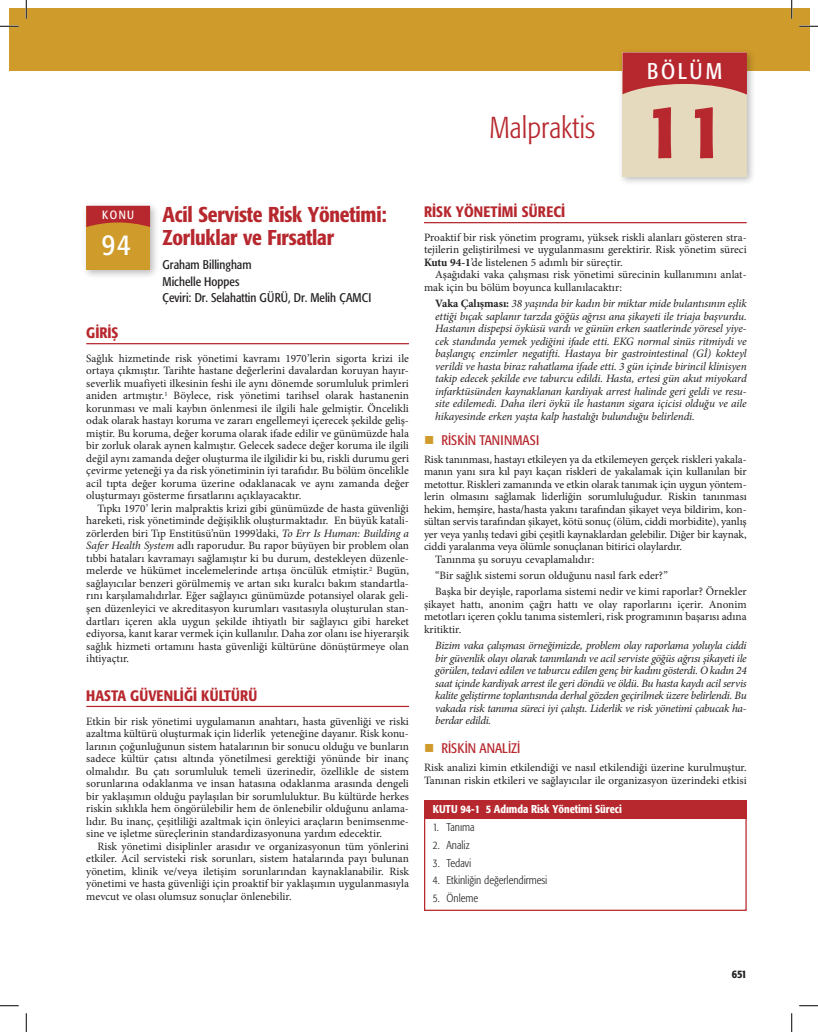
<style>
.page{position:relative;width:818px;height:1032px;background:#fff}
.page>*{position:absolute;margin:0;border:0;box-sizing:border-box;transform-origin:0 0}
.SN{font:500 condensed 77.5px "Formata";color:#b7282e}
.section_title{font:300 condensed 30px "Formata";color:#b7282e}
.chapter_number{font:condensed 30px "Formata";color:#fff}
.SO{font:condensed 22.5px "Formata";letter-spacing:.12em;color:#fff}
.chapter_title{font:500 condensed 21.25px/23.8px "Formata";letter-spacing:-.01em;color:#b7282e}
.heading-01{font:500 condensed 15px "Formata";color:#b7282e}
.t1{font:condensed 13.75px "Formata";color:#b7282e}
.chapter_author{font:condensed 12.5px "Formata";color:#231f20}
.t2{font:condensed 11.88px "Formata";color:#fff}
.text_first{font:11.25px/12.5px "Minion Pro";color:#231f20;text-align:justify}
.text{font:11.25px/12.5px "Minion Pro";color:#231f20;text-align:justify}
.list-unnumbered{font:italic 11.25px/12.5px "Minion Pro";letter-spacing:-.015em;color:#231f20;text-align:justify}
.list-unnumbered_bot{font:italic 11.25px/12.5px "Minion Pro";letter-spacing:-.025em;color:#231f20;text-align:justify}
.t3{font:300 condensed 11.25px "Formata";color:#231f20}
.list-unnumbered-2{font:11.25px "Minion Pro";color:#231f20}
.box_title{font:500 condensed 11.25px "Formata";color:#fff}
.t4{font:500 condensed 11.25px "Formata";color:#231f20}
.s1{font-style:italic}
.s2{font-weight:700}
.s3{font-weight:700;font-style:normal}
</style>
<div class="page">
<hr style="left:86px;top:343px;width:323px;height:1px;background:#b7282e">
<hr style="left:86px;top:705px;width:323px;height:2px;background:#b7282e">
<div style="left:9px;top:9px;width:800px;height:62px;background:#cf9b2a"></div>
<div style="left:424px;top:817px;width:322px;height:93px;border:1px solid #b7282e"></div>
<div style="left:424px;top:799px;width:322px;height:19px;background:#b7282e"></div>
<hr style="left:424px;top:222px;width:322px;height:1px;background:#b7282e">
<div style="left:618px;top:48px;width:138px;height:138px;background:#231f20;opacity:.3"></div>
<div style="left:622px;top:52px;width:125px;height:125px;background:#e6dabe"></div>
<svg style="left:622px;top:52px;width:125px;height:42px"></svg>
<div style="left:82px;top:201px;width:77px;height:78px;background:#231f20;opacity:.3"></div>
<div style="left:86px;top:206px;width:64px;height:63px;background:#cf9b2a"></div>
<svg style="left:86px;top:206px;width:64px;height:21px"></svg>
<svg style="left:0;top:25px;width:19px;height:2px"></svg>
<svg style="left:799px;top:25px;width:19px;height:2px"></svg>
<svg style="left:0;top:1005px;width:19px;height:1px"></svg>
<svg style="left:799px;top:1005px;width:19px;height:1px"></svg>
<svg style="left:25px;top:0;width:2px;height:19px"></svg>
<svg style="left:25px;top:1013px;width:2px;height:18px"></svg>
<svg style="left:790px;top:0;width:2px;height:19px"></svg>
<svg style="left:791px;top:1013px;width:1px;height:18px"></svg>
<p class="section_title" style="left:489px;top:111px;width:114px">Malpraktiṡ</p>
<p class="SO" style="left:647px;top:58px;width:77px">BÖLÜM</p>
<p class="SN" style="left:645px;top:84px;width:80px">11</p>
<p class="t2" style="left:102px;top:208px;width:33px">KONU</p>
<p class="chapter_number" style="left:102px;top:227px;width:31px">94</p>
<p class="chapter_title" style="left:162px;top:202px;width:226px">Acil Serviste Risk Yönetimi:<br>Zorluklar ve Fırsatlar</p>
<p class="chapter_author" style="left:162px;top:257px;width:90px">Graham Billingham</p>
<p class="chapter_author" style="left:162px;top:274px;width:78px">Michelle Hoppes</p>
<p class="chapter_author" style="left:162px;top:290px;width:210px">Çeviri: Dr. Selahattin GÜRÜ, Dr. Melih ÇAMCI</p>
<p class="heading-01" style="left:86px;top:323px;width:34px">GİRİŞ</p>
<p class="text_first" style="left:86px;top:352px;width:324px">Sağlık hizmetinde risk yönetimi kavramı 1970’lerin sigorta krizi ile ortaya çıkmıştır. Tarihte hastane değerlerini davalardan koruyan hayır&shy;severlik muafiyeti ilkesinin feshi ile aynı dönemde sorumluluk primleri aniden artmıştır.<sup>1</sup> Böylece, risk yönetimi tarihsel olarak hastanenin korunması ve mali kaybın önlenmesi ile ilgili hale gelmiştir. Öncelikli odak olarak hastayı koruma ve zararı engellemeyi içerecek şekilde geliş&shy;miştir. Bu koruma, değer koruma olarak ifade edilir ve günümüzde hala bir zorluk olarak aynen kalmıştır. Gelecek sadece değer koruma ile ilgili değil aynı zamanda değer oluşturma ile ilgilidir ki bu, riskli durumu geri çevirme yeteneği ya da risk yönetiminin iyi tarafıdır. Bu bölüm öncelikle acil tıpta değer koruma üzerine odaklanacak ve aynı zamanda değer oluşturmayı gösterme fırsatlarını açıklayacaktır.</p>
<p class="text" style="left:86px;top:502px;width:324px;text-indent:11px">Tıpkı 1970’ lerin malpraktis krizi gibi günümüzde de hasta güvenliği hareketi, risk yönetiminde değişiklik oluşturmaktadır. En büyük katali&shy;zörlerden biri Tıp Enstitüsü’nün 1999’daki, <span class="s1">To Err Is Human: Building a Safer Health System</span> adlı raporudur. Bu rapor büyüyen bir problem olan tıbbi hataları kavramayı sağlamıştır ki bu durum, destekleyen düzenle&shy;melerde ve hükümet incelemelerinde artışa öncülük etmiştir.<sup>2</sup> Bugün, sağlayıcılar benzeri görülmemiş ve artan sıkı kuralcı bakım standartla&shy;rını karşılamalıdırlar. Eğer sağlayıcı günümüzde potansiyel olarak geli&shy;şen düzenleyici ve akreditasyon kurumları vasıtasıyla oluşturulan stan&shy;dartları içeren akla uygun şekilde ihtiyatlı bir sağlayıcı gibi hareket ediyorsa, kanıt karar vermek için kullanılır. Daha zor olanı ise hiyerarşik sağlık hizmeti ortamını hasta güvenliği kültürüne dönüştürmeye olan ihtiyaçtır.</p>
<p class="heading-01" style="left:86px;top:686px;width:172px">HASTA GÜVENLİĞİ KÜLTÜRÜ</p>
<p class="text_first" style="left:86px;top:714px;width:324px">Etkin bir risk yönetimi uygulamanın anahtarı, hasta güvenliği ve riski azaltma kültürü oluşturmak için liderlik yeteneğine dayanır. Risk konu&shy;larının çoğunluğunun sistem hatalarının bir sonucu olduğu ve bunların sadece kültür çatısı altında yönetilmesi gerektiği yönünde bir inanç olmalıdır. Bu çatı sorumluluk temeli üzerinedir, özellikle de sistem sorunlarına odaklanma ve insan hatasına odaklanma arasında dengeli bir yaklaşımın olduğu paylaşılan bir sorumluluktur. Bu kültürde herkes riskin sıklıkla hem öngörülebilir hem de önlenebilir olduğunu anlama&shy;lıdır. Bu inanç, çeşitliliği azaltmak için önleyici araçların benimsenme&shy;sine ve işletme süreçlerinin standardizasyonuna yardım edecektir.</p>
<p class="text" style="left:86px;top:839px;width:324px;text-indent:11px">Risk yönetimi disiplinler arasıdır ve organizasyonun tüm yönlerini etkiler. Acil servisteki risk sorunları, sistem hatalarında payı bulunan yönetim, klinik ve/veya iletişim sorunlarından kaynaklanabilir. Risk yönetimi ve hasta güvenliği için proaktif bir yaklaşımın uygulanmasıyla mevcut ve olası olumsuz sonuçlar önlenebilir.</p>
<p class="heading-01" style="left:424px;top:202px;width:143px">RİSK YÖNETİMİ SÜRECİ</p>
<p class="text_first" style="left:424px;top:231px;width:324px">Proaktif bir risk yönetim programı, yüksek riskli alanları gösteren stra&shy;tejilerin geliştirilmesi ve uygulanmasını gerektirir. Risk yönetim süreci <span class="s2">Kutu 94-1</span>’de listelenen 5 adımlı bir süreçtir.</p>
<p class="text" style="left:424px;top:268px;width:324px;text-indent:11px">Aşağıdaki vaka çalışması risk yönetimi sürecinin kullanımını anlat&shy;mak için bu bölüm boyunca kullanılacaktır:</p>
<p class="list-unnumbered" style="left:435px;top:297px;width:313px"><span class="s3">Vaka Çalışması:</span> 38 yaşında bir kadın bir miktar mide bulantısının eşlik ettiği bıçak saplanır tarzda göğüs ağrısı ana şikayeti ile triaja başvurdu.<br>Hastanın dispepsi öyküsü vardı ve günün erken saatlerinde yöresel yiye&shy;cek standında yemek yediğini ifade etti. EKG normal sinüs ritmiydi ve başlangıç enzimler negatifti. Hastaya bir gastrointestinal (Gİ) kokteyl verildi ve hasta biraz rahatlama ifade etti. 3 gün içinde birincil klinisyen takip edecek şekilde eve taburcu edildi. Hasta, ertesi gün akut miyokard infarktüsünden kaynaklanan kardiyak arrest halinde geri geldi ve resu&shy;site edilemedi. Daha ileri öykü ile hastanın sigara içicisi olduğu ve aile hikayesinde erken yaşta kalp hastalığı bulunduğu belirlendi.</p>
<p class="t1" style="left:441px;top:431px;width:99px">RİSKİN TANINMASI</p>
<p class="text_first" style="left:424px;top:453px;width:324px">Risk tanınması, hastayı etkileyen ya da etkilemeyen gerçek riskleri yakala&shy;manın yanı sıra kıl payı kaçan riskleri de yakalamak için kullanılan bir metottur. Riskleri zamanında ve etkin olarak tanımak için uygun yöntem&shy;lerin olmasını sağlamak liderliğin sorumluluğudur. Riskin tanınması hekim, hemşire, hasta/hasta yakını tarafından şikayet veya bildirim, kon&shy;sültan servis tarafından şikayet, kötü sonuç (ölüm, ciddi morbidite), yanlış yer veya yanlış tedavi gibi çeşitli kaynaklardan gelebilir. Diğer bir kaynak, ciddi yaralanma veya ölümle sonuçlanan bitirici olaylardır.</p>
<p class="text" style="left:435px;top:553px;width:160px">Tanınma şu soruyu cevaplamalıdır:</p>
<p class="list-unnumbered-2" style="left:435px;top:568px;width:234px">‘‘Bir sağlık sistemi sorun olduğunu nasıl fark eder?’’</p>
<p class="text" style="left:424px;top:585px;width:324px;text-indent:11px">Başka bir deyişle, raporlama sistemi nedir ve kimi raporlar? Örnekler şikayet hattı, anonim çağrı hattı ve olay raporlarını içerir. Anonim metotları içeren çoklu tanıma sistemleri, risk programının başarısı adına kritiktir.</p>
<p class="list-unnumbered_bot" style="left:435px;top:639px;width:313px">Bizim vaka çalışması örneğimizde, problem olay raporlama yoluyla ciddi bir güvenlik olayı olarak tanımlandı ve acil serviste göğüs ağrısı şikayeti ile görülen, tedavi edilen ve taburcu edilen genç bir kadını gösterdi. O kadın 24 saat içinde kardiyak arrest ile geri döndü ve öldü. Bu hasta kaydı acil servis kalite geliştirme toplantısında derhal gözden geçirilmek üzere belirlendi. Bu vakada risk tanıma süreci iyi çalıştı. Liderlik ve risk yönetimi çabucak ha&shy;berdar edildi.</p>
<p class="t1" style="left:441px;top:740px;width:80px">RİSKİN ANALİZİ</p>
<p class="text_first" style="left:424px;top:761px;width:324px">Risk analizi kimin etkilendiği ve nasıl etkilendiği üzerine kurulmuştur.<br>Tanınan riskin etkileri ve sağlayıcılar ile organizasyon üzerindeki etkisi</p>
<p class="box_title" style="left:432px;top:802px;width:191px">KUTU 94-1 5 Adımda Risk Yönetimi Süreci</p>
<p class="t3" style="left:432px;top:820px;width:43px">1. Tanıma</p>
<p class="t3" style="left:432px;top:838px;width:38px">2. Analiz</p>
<p class="t3" style="left:432px;top:855px;width:40px">3. Tedavi</p>
<p class="t3" style="left:432px;top:873px;width:116px">4. Etkinliğin değerlendirmesi</p>
<p class="t3" style="left:432px;top:890px;width:47px">5. Önleme</p>
<p class="t4" style="left:731px;top:967px;width:17px">651</p>
</div>
